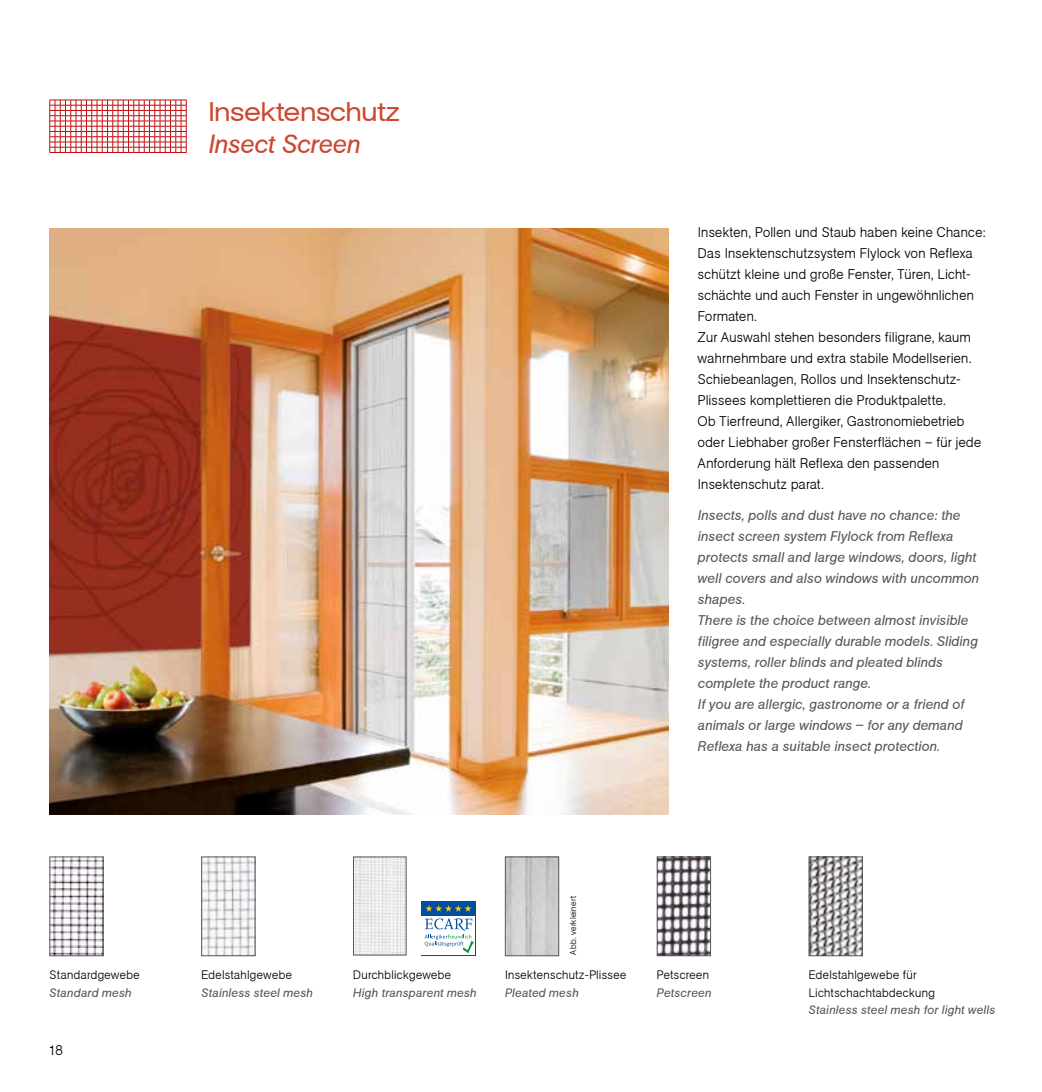
<style>
.page{position:relative;width:1042px;height:1092px;background:#fff}
.page>*{position:absolute;margin:0;border:0;box-sizing:border-box;transform-origin:0 0}
.t1{font:26.25px "Agba Extended Normal";letter-spacing:.005em;color:#cd472e}
.t2{font:italic 26.25px "Agba";letter-spacing:-.005em;color:#cd472e}
.t3{font:700 14px/21px "Agba Small";letter-spacing:.01em;color:#000}
.t4{font:italic 14px/21px "Agba";letter-spacing:.01em;color:#575756}
.t5{font:700 12.25px/17.5px "Agba Small";letter-spacing:.02em;color:#000}
.t6{font:italic 12.25px "Agba";letter-spacing:.02em;color:#575756}
.t7{font:700 8.75px "Agba Small";letter-spacing:.025em;color:#000}
</style>
<div class="page">
<img style="left:50px;top:228px;width:618px;height:586px">
<svg style="left:49px;top:100px;width:138px;height:53px"></svg>
<img style="left:52px;top:858px;width:49px;height:95px">
<div style="left:50px;top:856px;width:53px;height:99px;border:1px solid #575756"></div>
<img style="left:203px;top:858px;width:50px;height:95px">
<div style="left:201px;top:856px;width:54px;height:99px;border:1px solid #575756"></div>
<div style="left:421px;top:900px;width:55px;height:55px;background:#004f9f"></div>
<div style="left:422px;top:916px;width:53px;height:38px;background:#fff"></div>
<svg style="left:425px;top:905px;width:46px;height:6px"></svg>
<svg style="left:424px;top:918px;width:50px;height:35px"></svg>
<img style="left:355px;top:858px;width:49px;height:95px">
<div style="left:353px;top:856px;width:53px;height:99px;border:1px solid #575756"></div>
<img style="left:507px;top:858px;width:50px;height:95px">
<div style="left:505px;top:856px;width:54px;height:99px;border:1px solid #575756"></div>
<img style="left:659px;top:858px;width:50px;height:95px">
<div style="left:657px;top:856px;width:54px;height:99px;border:1px solid #575756"></div>
<img style="left:811px;top:858px;width:49px;height:95px">
<div style="left:809px;top:856px;width:53px;height:99px;border:1px solid #575756"></div>
<p class="t5" style="left:50px;top:966px;width:92px">Standardgewebe</p>
<p class="t6" style="left:50px;top:985px;width:83px">Standard mesh</p>
<p class="t3" style="left:48px;top:1039px;width:16px">18</p>
<h1 class="t1" style="left:208px;top:97px;width:193px">Insektenschutz</h1>
<h1 class="t2" style="left:208px;top:129px;width:154px">Insect Screen</h1>
<p class="t3" style="left:698px;top:221px;width:289px">Insekten, Pollen und Staub haben keine Chance:<br>Das Insektenschutzsystem Flylock von Reflexa schützt kleine und große Fenster, Türen, Licht&shy;schächte und auch Fenster in ungewöhnlichen Formaten.<br>Zur Auswahl stehen besonders filigrane, kaum wahrnehmbare und extra stabile Modellserien.<br>Schiebeanlagen, Rollos und Insektenschutz-- Plissees komplettieren die Produktpalette.<br>Ob Tierfreund, Allergiker, Gastronomiebetrieb oder Liebhaber großer Fensterflächen – für jede Anforderung hält Reflexa den passenden Insektenschutz parat.</p>
<p class="t4" style="left:698px;top:505px;width:283px">Insects, polls and dust have no chance: the insect screen system Flylock from Reflexa protects small and large windows, doors, light well covers and also windows with uncommon shapes.<br>There is the choice between almost invisible filigree and especially durable models. Sliding systems, roller blinds and pleated blinds complete the product range.<br>If you are allergic, gastronome or a friend of animals or large windows – for any demand Reflexa has a suitable insect protection.</p>
<p class="t5" style="left:201px;top:966px;width:92px">Edelstahlgewebe</p>
<p class="t6" style="left:201px;top:985px;width:113px">Stainless steel mesh</p>
<p class="t5" style="left:353px;top:966px;width:100px">Durchblickgewebe</p>
<p class="t6" style="left:353px;top:985px;width:125px">High transparent mesh</p>
<p class="t7" style="left:568px;top:954px;width:61px;rotate:-90deg">Abb. verkleinert</p>
<p class="t5" style="left:505px;top:966px;width:123px">Insektenschutz-Plissee</p>
<p class="t6" style="left:505px;top:985px;width:75px">Pleated mesh</p>
<p class="t5" style="left:657px;top:966px;width:54px">Petscreen</p>
<p class="t6" style="left:657px;top:985px;width:56px">Petscreen</p>
<p class="t5" style="left:809px;top:966px;width:128px">Edelstahlgewebe für<br>Lichtschachtabdeckung</p>
<p class="t6" style="left:809px;top:1003px;width:188px">Stainless steel mesh for light wells</p>
</div>
